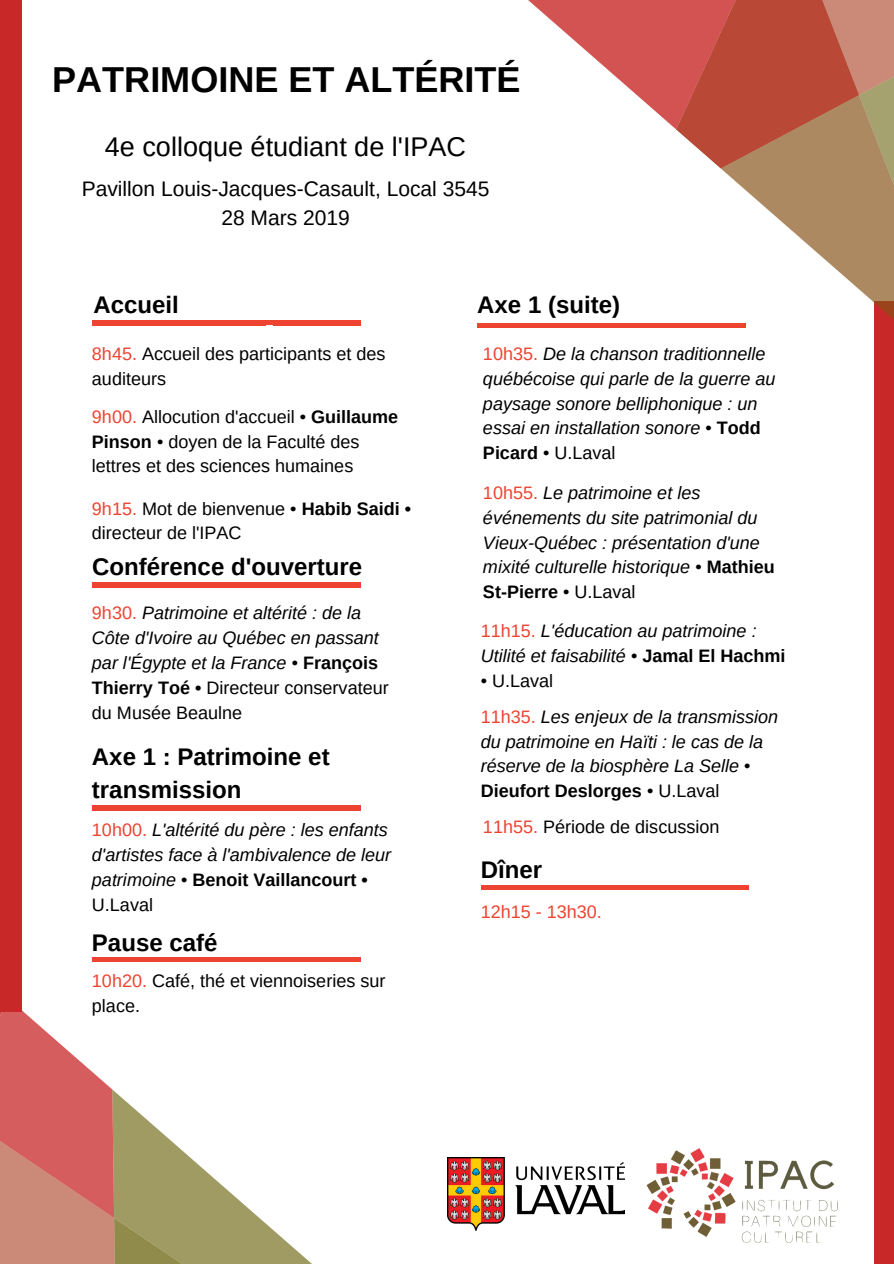
<style>
.page{position:relative;width:894px;height:1264px;background:#fff}
.page>*{position:absolute;margin:0;border:0;box-sizing:border-box;transform-origin:0 0}
.t1{font:700 36px "Arimo";color:#000}
.t2{font:27px "Arimo";color:#000}
.t3{font:700 24px/32.7px "Arimo";color:#000}
.t4{font:21px/29.2px "Arimo";color:#000;text-align:center}
.t5{font:italic 18px/24.8px "Arimo";color:#000}
.t6{font:18px/24.8px "Arimo";color:#000}
.t7{font:18px "Arimo";color:#ed4330}
.s1{color:#ed4330}
.s2{font-weight:700}
.s3{font-style:normal;color:#ed4330}
.s4{font-style:normal}
.s5{font-weight:700;font-style:normal}
</style>
<div class="page">
<div style="left:0;top:0;width:22px;height:1011px;background:#c82828"></div>
<svg style="left:0;top:1010px;width:311px;height:253px"></svg>
<img style="left:646px;top:1148px;width:192px;height:95px">
<div style="left:92px;top:582px;width:88px;height:5px;background:#ed4330"></div>
<div style="left:178px;top:582px;width:88px;height:5px;background:#ed4330"></div>
<div style="left:261px;top:582px;width:88px;height:5px;background:#ed4330"></div>
<div style="left:272px;top:582px;width:88px;height:5px;background:#ed4330"></div>
<div style="left:92px;top:320px;width:88px;height:5px;background:#ed4330"></div>
<div style="left:178px;top:320px;width:88px;height:5px;background:#ed4330"></div>
<div style="left:261px;top:320px;width:88px;height:5px;background:#ed4330"></div>
<div style="left:272px;top:320px;width:88px;height:5px;background:#ed4330"></div>
<div style="left:873px;top:301px;width:20px;height:962px;background:#c82828"></div>
<svg style="left:769px;top:211px;width:124px;height:109px"></svg>
<svg style="left:685px;top:137px;width:208px;height:74px;fill:#ac8960"></svg>
<svg style="left:528px;top:0;width:365px;height:137px"></svg>
<div style="left:92px;top:805px;width:88px;height:5px;background:#ed4330"></div>
<div style="left:178px;top:805px;width:88px;height:5px;background:#ed4330"></div>
<div style="left:261px;top:805px;width:88px;height:5px;background:#ed4330"></div>
<div style="left:272px;top:805px;width:88px;height:5px;background:#ed4330"></div>
<div style="left:477px;top:323px;width:88px;height:5px;background:#ed4330"></div>
<div style="left:563px;top:323px;width:88px;height:5px;background:#ed4330"></div>
<hr style="left:646px;top:323px;width:88px;height:4px;background:#ed4330">
<div style="left:657px;top:323px;width:88px;height:5px;background:#ed4330"></div>
<hr style="left:480px;top:885px;width:88px;height:4px;background:#ed4330">
<hr style="left:567px;top:885px;width:88px;height:4px;background:#ed4330">
<hr style="left:650px;top:885px;width:87px;height:4px;background:#ed4330">
<hr style="left:661px;top:885px;width:88px;height:4px;background:#ed4330">
<img style="left:447px;top:1157px;width:177px;height:72px">
<div style="left:92px;top:957px;width:88px;height:5px;background:#ed4330"></div>
<div style="left:178px;top:957px;width:88px;height:5px;background:#ed4330"></div>
<hr style="left:261px;top:957px;width:88px;height:4px;background:#ed4330">
<div style="left:272px;top:957px;width:88px;height:5px;background:#ed4330"></div>
<h1 class="t1" style="left:52px;top:59px;width:469px">PATRIMOINE ET ALTÉRITÉ</h1>
<h2 class="t2" style="left:105px;top:131px;width:362px">4e colloque étudiant de l'IPAC</h2>
<p class="t4" style="left:82px;top:174px;width:409px">Pavillon Louis-Jacques-Casault, Local 3545<br>28 Mars 2019</p>
<h3 class="t3" style="left:93px;top:288px;width:87px">Accueil</h3>
<p class="t6" style="left:92px;top:341px;width:295px"><span class="s1">8h45.</span> Accueil des participants et des auditeurs</p>
<p class="t6" style="left:92px;top:404px;width:308px"><span class="s1">9h00.</span> Allocution d'accueil • <span class="s2">Guillaume<br>Pinson</span> • doyen de la Faculté des lettres et des sciences humaines</p>
<p class="t6" style="left:92px;top:496px;width:320px"><span class="s1">9h15.</span> Mot de bienvenue • <span class="s2">Habib Saidi • </span>directeur de l'IPAC</p>
<h3 class="t3" style="left:92px;top:550px;width:271px">Conférence d'ouverture</h3>
<p class="t5" style="left:92px;top:601px;width:298px"><span class="s3">9h30.</span> Patrimoine et altérité : de la<br>Côte d'Ivoire au Québec en passant par l'Égypte et la France <span class="s4">•</span> <span class="s5">François<br>Thierry Toé •</span> <span class="s4">Directeur conservateur du Musée Beaulne</span></p>
<h3 class="t3" style="left:92px;top:740px;width:239px">Axe 1 : Patrimoine et transmission</h3>
<p class="t5" style="left:92px;top:817px;width:301px"><span class="s3">10h00.</span> L'altérité du père : les enfants d'artistes face à l'ambivalence de leur patrimoine <span class="s4">•</span> <span class="s5">Benoit Vaillancourt •<br></span><span class="s4">U.Laval</span></p>
<h3 class="t3" style="left:92px;top:926px;width:127px">Pause café</h3>
<p class="t6" style="left:92px;top:968px;width:295px"><span class="s1">10h20.</span> Café, thé et viennoiseries sur place.</p>
<h3 class="t3" style="left:477px;top:288px;width:144px">Axe 1 (suite)</h3>
<p class="t5" style="left:483px;top:341px;width:294px"><span class="s3">10h35.</span> De la chanson traditionnelle québécoise qui parle de la guerre au paysage sonore belliphonique : un essai en installation sonore <span class="s4">•</span> <span class="s5">Todd<br>Picard</span> <span class="s4">• U.Laval</span></p>
<p class="t5" style="left:483px;top:480px;width:293px"><span class="s3">10h55.</span> Le patrimoine et les événements du site patrimonial du<br>Vieux-Québec : présentation d'une mixité culturelle historique <span class="s4">•</span> <span class="s5">Mathieu<br>St-Pierre</span> <span class="s4">• U.Laval</span></p>
<p class="t5" style="left:480px;top:618px;width:306px"><span class="s3">11h15.</span> L'éducation au patrimoine :<br>Utilité et faisabilité <span class="s4">•</span> <span class="s5">Jamal El Hachmi</span></p>
<p class="t6" style="left:480px;top:668px;width:74px">• U.Laval</p>
<p class="t5" style="left:480px;top:704px;width:299px"><span class="s3">11h35.</span> Les enjeux de la transmission du patrimoine en Haïti : le cas de la réserve de la biosphère La Selle <span class="s4">• </span><span class="s5">Dieufort Deslorges</span> <span class="s4">• U.Laval</span></p>
<p class="t6" style="left:483px;top:814px;width:238px"><span class="s1">11h55.</span> Période de discussion</p>
<h3 class="t3" style="left:480px;top:852px;width:63px">Dîner</h3>
<p class="t7" style="left:480px;top:901px;width:123px">12h15 - 13h30.</p>
</div>
